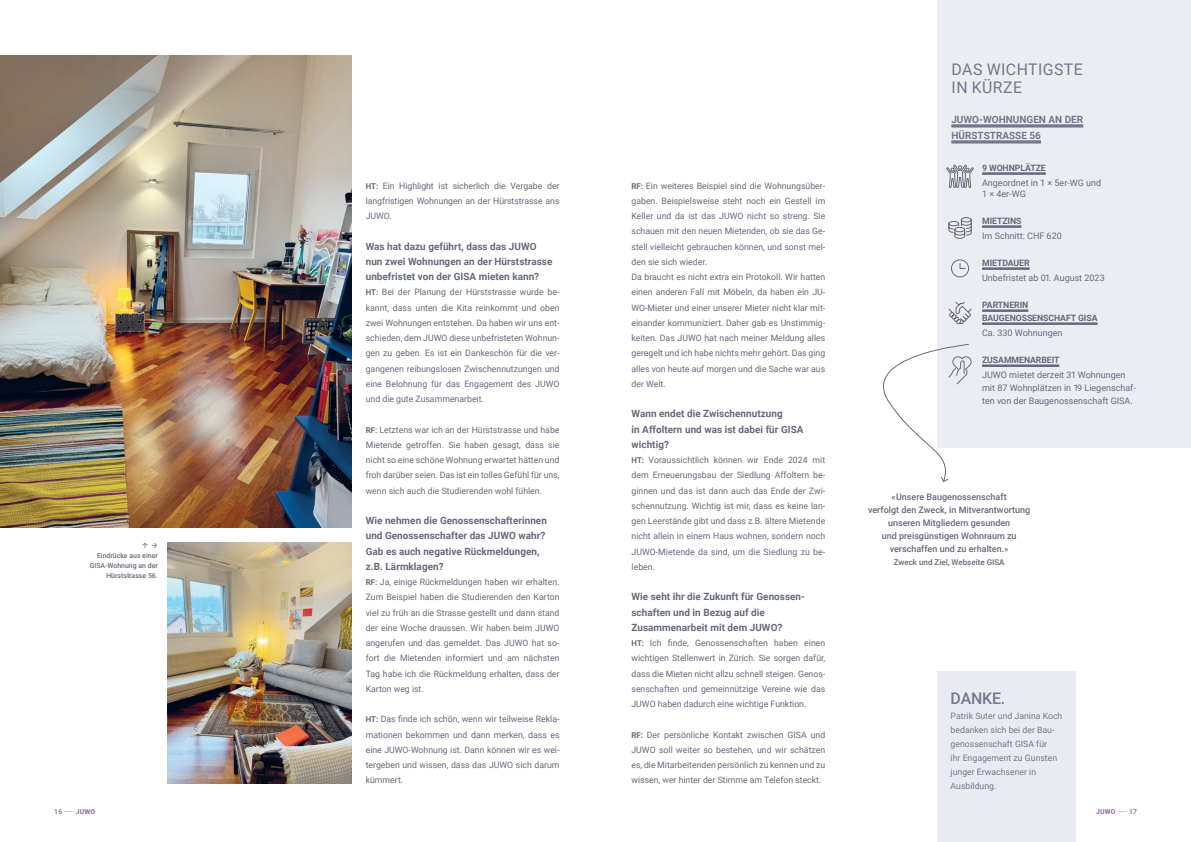
<style>
.page{position:relative;width:1191px;height:842px;background:#fff}
.page>*{position:absolute;margin:0;border:0;box-sizing:border-box;transform-origin:0 0}
.t1{font:16px/18px "Roboto";letter-spacing:.025em;color:#74778d}
.t2{font:500 16px "Roboto";letter-spacing:-.01em;color:#74778d}
.t3{font:700 10px/15.2px "Roboto";letter-spacing:.005em;color:#66697d}
.t4{font:700 10px/16px "Roboto";color:#74778d}
.t5{font:9px/13px "Roboto";color:#66697d}
.t6{font:500 9px/13px "Roboto";color:#66697d;text-align:center}
.t7{font:8.8px/15.3px "Roboto";color:#66697d;text-align:justify}
.t8{font:8.8px/14px "Roboto";color:#74778d}
.t9{font:700 8.8px/13px "Roboto";letter-spacing:-.01em;color:#66697d}
.t10{font:500 8px "Roboto";color:#66697d}
.t11{font:500 7px/10px "Roboto";color:#66697d;text-align:right}
.t12{font:500 7px "Helvetica Now Display";color:#66697d}
.t13{font:900 6.8px "Roboto";letter-spacing:.025em;color:#9b75ae}
.s1{font-weight:700;font-size:8px}
.s2{font-weight:700}
.s3{font-weight:300}
</style>
<div class="page">
<div style="left:937px;top:671px;width:139px;height:171px;background:#eaebf2"></div>
<div style="left:937px;top:0;width:254px;height:448px;background:#ecedf2"></div>
<hr style="left:982px;top:172px;width:63px;height:3px;background:#66697d">
<hr style="left:982px;top:225px;width:39px;height:3px;background:#66697d">
<hr style="left:982px;top:267px;width:47px;height:3px;background:#66697d">
<hr style="left:982px;top:309px;width:46px;height:3px;background:#66697d">
<hr style="left:982px;top:322px;width:115px;height:3px;background:#66697d">
<hr style="left:982px;top:364px;width:77px;height:3px;background:#66697d">
<div style="left:951px;top:259px;width:18px;height:18px;border:1px solid #66697d;border-radius:50%"></div>
<svg style="left:959px;top:263px;width:7px;height:6px"></svg>
<svg style="left:948px;top:217px;width:24px;height:22px"></svg>
<svg style="left:948px;top:301px;width:24px;height:24px"></svg>
<svg style="left:946px;top:164px;width:28px;height:24px"></svg>
<svg style="left:951px;top:124px;width:132px;height:4px"></svg>
<svg style="left:951px;top:140px;width:90px;height:4px"></svg>
<svg style="left:883px;top:344px;width:89px;height:138px"></svg>
<img style="left:0;top:56px;width:351px;height:471px">
<img style="left:168px;top:543px;width:183px;height:240px">
<h1 class="t1" style="left:951px;top:59px;width:133px">DAS WICHTIGSTE<br>IN KÜRZE</h1>
<p class="t12" style="left:142px;top:541px;width:18px">↑ →</p>
<p class="t11" style="left:90px;top:551px;width:70px">Eindrücke aus einer<br>GISA-Wohnung an der<br>Hürststrasse 56.</p>
<p class="t7" style="left:366px;top:177px;width:195px"><span class="s1">HT:</span> Ein Highlight ist sicherlich die Vergabe der langfristigen Wohnungen an der Hürststrasse ans JUWO.</p>
<p class="t3" style="left:366px;top:238px;width:188px">Was hat dazu geführt, dass das JUWO nun zwei Wohnungen an der Hürststrasse unbefristet von der GISA mieten kann?</p>
<p class="t7" style="left:366px;top:284px;width:195px"><span class="s1">HT:</span> Bei der Planung der Hürststrasse wurde be&shy;kannt, dass unten die Kita reinkommt und oben zwei Wohnungen entstehen. Da haben wir uns ent&shy;schieden, dem JUWO diese unbefristeten Wohnun&shy;gen zu geben. Es ist ein Dankeschön für die ver&shy;gangenen reibungslosen Zwischennutzungen und eine Belohnung für das Engagement des JUWO und die gute Zusammenarbeit.</p>
<p class="t7" style="left:366px;top:421px;width:195px"><span class="s1">RF:</span> Letztens war ich an der Hürststrasse und habe Mietende getroffen. Sie haben gesagt, dass sie nicht so eine schöne Wohnung erwartet hätten und froh darüber seien. Das ist ein tolles Gefühl für uns, wenn sich auch die Studierenden wohl fühlen.</p>
<p class="t3" style="left:366px;top:512px;width:183px">Wie nehmen die Genossenschafterinnen und Genossenschafter das JUWO wahr?<br>Gab es auch negative Rückmeldungen, z.B. Lärmklagen?</p>
<p class="t7" style="left:366px;top:574px;width:195px"><span class="s1">RF:</span> Ja, einige Rückmeldungen haben wir erhalten.<br>Zum Beispiel haben die Studierenden den Karton viel zu früh an die Strasse gestellt und dann stand der eine Woche draussen. Wir haben beim JUWO angerufen und das gemeldet. Das JUWO hat so&shy;fort die Mietenden informiert und am nächsten Tag habe ich die Rückmeldung erhalten, dass der Karton weg ist.</p>
<p class="t7" style="left:366px;top:711px;width:195px"><span class="s1">HT:</span> Das finde ich schön, wenn wir teilweise Rekla&shy;mationen bekommen und dann merken, dass es eine JUWO-Wohnung ist. Dann können wir es wei&shy;tergeben und wissen, dass das JUWO sich darum kümmert.</p>
<p class="t7" style="left:631px;top:177px;width:195px;text-align:left"><span class="s1">RF:</span> Ein weiteres Beispiel sind die Wohnungsüber&shy;gaben. Beispielsweise steht noch ein Gestell im Keller und da ist das JUWO nicht so streng. Sie schauen mit den neuen Mietenden, ob sie das Ge&shy;stell vielleicht gebrauchen können, und sonst mel&shy;den sie sich wieder.<br>Da braucht es nicht extra ein Protokoll. Wir hatten einen anderen Fall mit Möbeln, da haben ein JU-WO-Mieter und einer unserer Mieter nicht klar mit&shy;einander kommuniziert. Daher gab es Unstimmig&shy;keiten. Das JUWO hat nach meiner Meldung alles geregelt und ich habe nichts mehr gehört. Das ging alles von heute auf morgen und die Sache war aus der Welt.</p>
<p class="t3" style="left:631px;top:406px;width:174px">Wann endet die Zwischennutzung<br>in Affoltern und was ist dabei für GISA wichtig?</p>
<p class="t7" style="left:631px;top:452px;width:195px"><span class="s1">HT:</span> Voraussichtlich können wir Ende 2024 mit dem Erneuerungsbau der Siedlung Affoltern be&shy;ginnen und das ist dann auch das Ende der Zwi&shy;schennutzung. Wichtig ist mir, dass es keine lan&shy;gen Leerstände gibt und dass z.B. ältere Mietende nicht allein in einem Haus wohnen, sondern noch JUWO-Mietende da sind, um die Siedlung zu be&shy;leben.</p>
<p class="t3" style="left:631px;top:589px;width:175px">Wie seht ihr die Zukunft für Genossen&shy;schaften und in Bezug auf die<br>Zusammenarbeit mit dem JUWO?</p>
<p class="t7" style="left:631px;top:635px;width:195px"><span class="s1">HT:</span> Ich finde, Genossenschaften haben einen wichtigen Stellenwert in Zürich. Sie sorgen dafür, dass die Mieten nicht allzu schnell steigen. Genos&shy;senschaften und gemeinnützige Vereine wie das JUWO haben dadurch eine wichtige Funktion.</p>
<p class="t7" style="left:631px;top:726px;width:195px"><span class="s1">RF:</span> Der persönliche Kontakt zwischen GISA und JUWO soll weiter so bestehen, und wir schätzen es, die Mitarbeitenden persönlich zu kennen und zu wissen, wer hinter der Stimme am Telefon steckt.</p>
<p class="t4" style="left:951px;top:111px;width:133px">JUWO-WOHNUNGEN AN DER<br>HÜRSTSTRASSE 56</p>
<p class="t9" style="left:982px;top:161px;width:65px">9 WOHNPLÄTZE</p>
<p class="t5" style="left:982px;top:177px;width:121px;line-height:11px">Angeordnet in 1 × 5er-WG und<br>1 × 4er-WG</p>
<p class="t9" style="left:982px;top:214px;width:41px">MIETZINS</p>
<p class="t5" style="left:982px;top:229px;width:81px">Im Schnitt: CHF 620</p>
<p class="t9" style="left:982px;top:256px;width:49px">MIETDAUER</p>
<p class="t5" style="left:982px;top:271px;width:124px">Unbefristet ab 01. August 2023</p>
<p class="t9" style="left:982px;top:298px;width:117px">PARTNERIN<br>BAUGENOSSENSCHAFT GISA</p>
<p class="t5" style="left:982px;top:326px;width:82px">Ca. 330 Wohnungen</p>
<p class="t9" style="left:982px;top:353px;width:79px">ZUSAMMENARBEIT</p>
<p class="t5" style="left:982px;top:368px;width:155px">JUWO mietet derzeit 31 Wohnungen mit 87 Wohnplätzen in 19 Liegenschaf&shy;ten von der Baugenossenschaft GISA.</p>
<p class="t6" style="left:868px;top:490px;width:164px">«Unsere Baugenossenschaft<br>verfolgt den Zweck, in Mitverantwortung unseren Mitgliedern gesunden<br>und preisgünstigen Wohnraum zu verschaffen und zu erhalten.»</p>
<p class="t10" style="left:894px;top:557px;width:112px">Zweck und Ziel, Webseite GISA</p>
<h1 class="t2" style="left:950px;top:687px;width:56px">DANKE.</h1>
<p class="t8" style="left:950px;top:709px;width:113px">Patrik Suter und Janina Koch bedanken sich bei der Bau&shy;genossenschaft GISA für<br>ihr Engagement zu Gunsten junger Erwachsener in<br>Ausbildung.</p>
<p class="t13" style="left:54px;top:807px;width:42px"><span class="s2">16</span> <span class="s3">–––</span> JUWO</p>
<p class="t13" style="left:1096px;top:807px;width:42px">JUWO <span class="s3">–––</span> <span class="s2">17</span></p>
</div>
